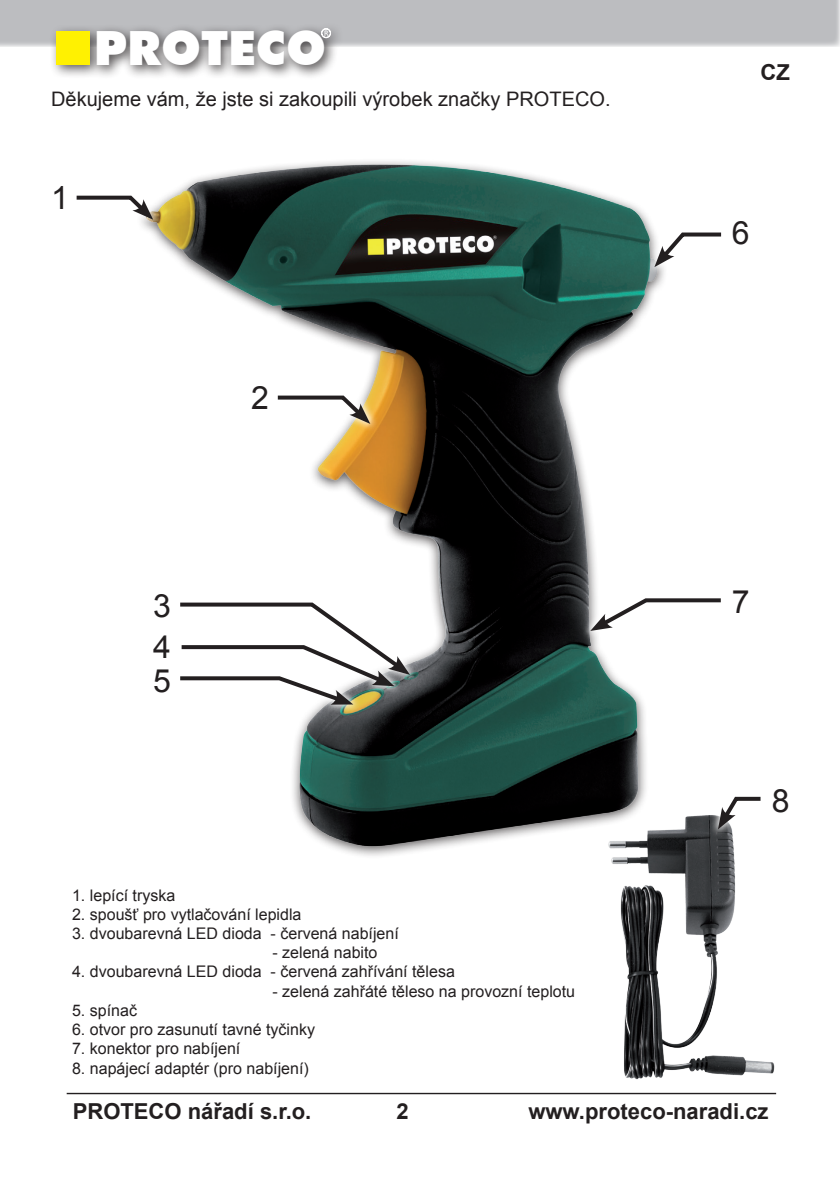
<style>
.page{position:relative;width:840px;height:1191px;background:#fff}
.page>*{position:absolute;margin:0;border:0;box-sizing:border-box;transform-origin:0 0}
.t1{font:900 47.2px "Futura BT";color:#fff}
.t2{font:32px/33.4px "Arial";color:#231f20}
.t3{font:700 22px "Arial";color:#231f20}
.t4{font:20px "Arial";color:#231f20}
.t5{font:16px "Arial";color:#231f20}
.t6{font:7.8px "Humanist 521 BT";color:#fff}
</style>
<div class="page">
<hr style="left:67px;top:1092px;width:708px;height:2px;background:#231f20">
<div style="left:0;top:0;width:839px;height:46px;background:#bcbdc0"></div>
<div style="left:49px;top:22px;width:295px;height:58px;background:#231f20;opacity:.75"></div>
<div style="left:56px;top:32px;width:34px;height:33px;background:#fff101"></div>
<svg style="left:321px;top:28px;width:10px;height:10px"></svg>
<img style="left:145px;top:163px;width:519px;height:693px">
<svg style="left:646px;top:224px;width:18px;height:51px"></svg>
<svg style="left:654px;top:230px;width:68px;height:37px"></svg>
<svg style="left:581px;top:589px;width:83px;height:50px"></svg>
<svg style="left:590px;top:596px;width:131px;height:35px"></svg>
<div style="left:171px;top:594px;width:247px;height:89px;background:#fff"></div>
<svg style="left:171px;top:683px;width:190px;height:30px"></svg>
<svg style="left:176px;top:602px;width:234px;height:103px"></svg>
<svg style="left:141px;top:187px;width:20px;height:41px"></svg>
<svg style="left:76px;top:194px;width:77px;height:26px"></svg>
<svg style="left:269px;top:387px;width:109px;height:45px"></svg>
<svg style="left:274px;top:393px;width:96px;height:31px"></svg>
<img style="left:586px;top:802px;width:191px;height:293px">
<svg style="left:709px;top:802px;width:59px;height:35px"></svg>
<svg style="left:717px;top:796px;width:47px;height:33px"></svg>
<p class="t6" style="left:324px;top:28px;width:6px">R</p>
<h1 class="t1" style="left:94px;top:20px;width:234px">PROTECO</h1>
<p class="t4" style="left:51px;top:85px;width:561px">Děkujeme vám, že jste si zakoupili výrobek značky PROTECO.</p>
<h2 class="t2" style="left:51px;top:181px;width:19px">1</h2>
<h2 class="t2" style="left:153px;top:590px;width:19px">3</h2>
<h2 class="t2" style="left:153px;top:631px;width:19px">4<br>5</h2>
<h2 class="t2" style="left:251px;top:381px;width:19px">2</h2>
<p class="t5" style="left:72px;top:884px;width:105px">1. lepící tryska</p>
<p class="t5" style="left:72px;top:903px;width:231px">2. spoušť pro vytlačování lepidla</p>
<p class="t5" style="left:72px;top:923px;width:328px">3. dvoubarevná LED dioda - červená nabíjení</p>
<p class="t5" style="left:272px;top:942px;width:106px">- zelená nabito</p>
<p class="t5" style="left:72px;top:961px;width:384px">4. dvoubarevná LED dioda - červená zahřívání tělesa</p>
<p class="t5" style="left:272px;top:980px;width:304px">- zelená zahřáté těleso na provozní teplotu</p>
<p class="t5" style="left:72px;top:999px;width:66px">5. spínač</p>
<p class="t5" style="left:72px;top:1019px;width:244px">6. otvor pro zasunutí tavné tyčinky</p>
<p class="t5" style="left:72px;top:1038px;width:170px">7. konektor pro nabíjení</p>
<p class="t5" style="left:72px;top:1057px;width:238px">8. napájecí adaptér (pro nabíjení)</p>
<h3 class="t3" style="left:760px;top:57px;width:31px">CZ</h3>
<h2 class="t2" style="left:731px;top:217px;width:19px">6</h2>
<h2 class="t2" style="left:731px;top:585px;width:19px">7</h2>
<h2 class="t2" style="left:771px;top:784px;width:19px">8</h2>
<h3 class="t3" style="left:73px;top:1096px;width:240px">PROTECO nářadí s.r.o.</h3>
<h3 class="t3" style="left:396px;top:1096px;width:14px">2</h3>
<h3 class="t3" style="left:528px;top:1096px;width:241px">www.proteco-naradi.cz</h3>
</div>
